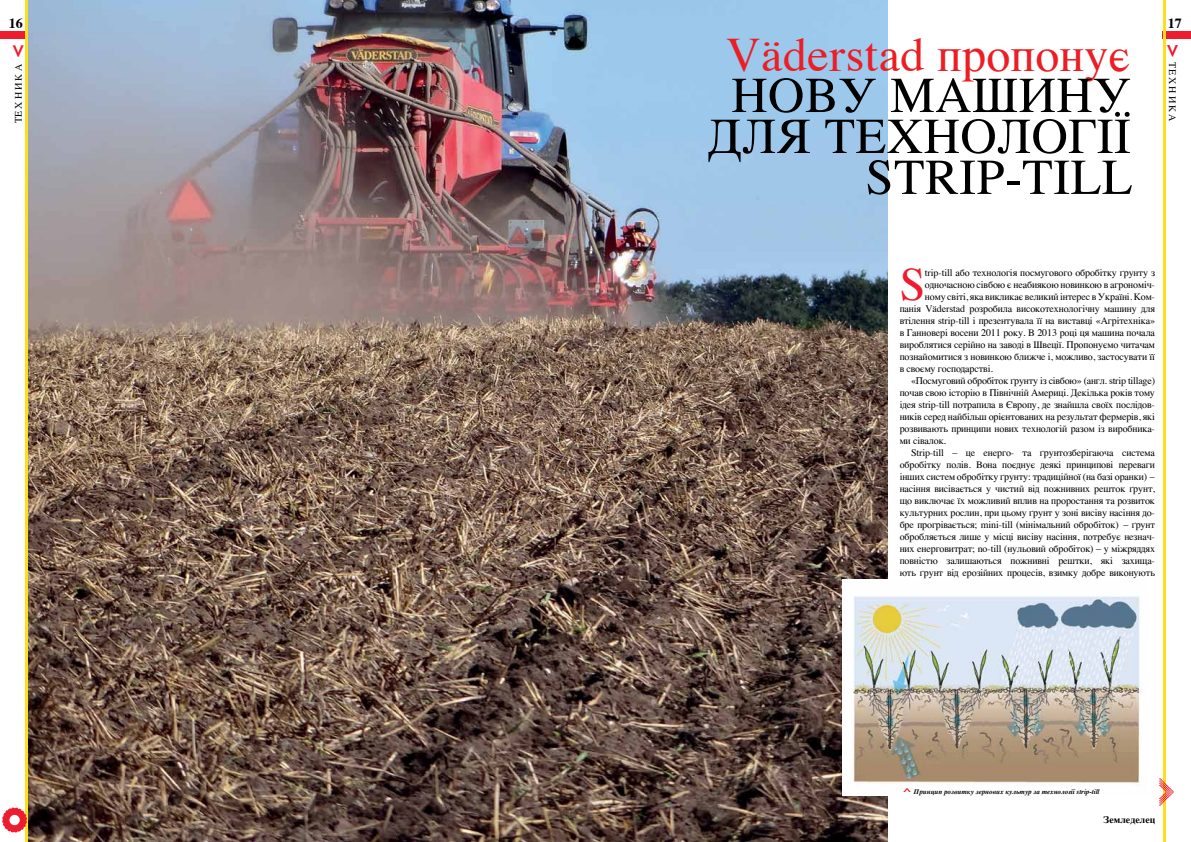
<style>
.page{position:relative;width:1191px;height:842px;background:#fff}
.page>*{position:absolute;margin:0;border:0;box-sizing:border-box;transform-origin:0 0}
.t1{font:50.2px "Times";letter-spacing:.01em;color:#000}
.t2{font:48px "Times";letter-spacing:.01em;color:#ed1d24}
.t3{font:46.3px "Times";color:#ed1c2e}
.t4{font:700 14px "Times";color:#000}
.t5{font:700 14px "Times";color:#ed1c2e;scale:.5 1}
.t6{font:10px "Times";letter-spacing:-.01em;color:#000}
.t7{font:700 10px "Times";letter-spacing:.005em;color:#000}
.t8{font:italic 700 7px "Times";color:#000}
.s1{font-weight:700;font-size:20.6px;color:#ed1c2e}
</style>
<div class="page">
<div style="left:0;top:31px;width:28px;height:8px;background:#ed1c2e"></div>
<hr style="left:26px;top:0;width:2px;height:842px;background:#ffdf1c">
<svg style="left:2px;top:807px;width:25px;height:25px"></svg>
<div style="left:1162px;top:31px;width:29px;height:8px;background:#ed1c2e"></div>
<hr style="left:1162px;top:0;width:3px;height:842px;background:#ffdf1c">
<svg style="left:1159px;top:778px;width:15px;height:28px"></svg>
<img style="left:28px;top:0;width:859px;height:842px">
<img style="left:842px;top:579px;width:300px;height:217px">
<h3 class="t4" style="left:9px;top:9px;width:15px">16</h3>
<p class="t6" style="left:9px;top:123px;width:80px;rotate:-90deg">Тех ника <span class="s1">&lt;</span></p>
<h2 class="t2" style="left:726px;top:10px;width:406px">Väderstad пропонує</h2>
<h1 class="t1" style="left:731px;top:48px;width:202px">нову маш</h1>
<h1 class="t1" style="left:1018px;top:48px;width:101px">ину</h1>
<h1 class="t1" style="left:707px;top:89px;width:425px">для технології</h1>
<h1 class="t1" style="left:865px;top:130px;width:32px">str</h1>
<h1 class="t1" style="left:959px;top:130px;width:143px">ip-till</h1>
<h3 class="t4" style="left:1167px;top:9px;width:15px">17</h3>
<p class="t6" style="left:1181px;top:45px;width:77px;rotate:90deg"><span class="s1">&gt;</span> Тех ника</p>
<h3 class="t3" style="left:899px;top:241px;width:27px">S</h3>
<p class="t6" style="left:925px;top:263px;width:231px">trip-till або технологія посмугового обробітку ґрунту з</p>
<p class="t6" style="left:925px;top:275px;width:231px">одночасною сівбою є неабиякою новинкою в агрономіч-</p>
<p class="t6" style="left:925px;top:287px;width:231px">ному світі, яка викликає великий інтерес в Україні. Ком-</p>
<p class="t6" style="left:899px;top:299px;width:257px">панія Väderstad розробила високотехнологічну машину для</p>
<p class="t6" style="left:899px;top:311px;width:257px">втілення strip-till і презентувала її на виставці «Агрітехніка»</p>
<p class="t6" style="left:899px;top:323px;width:257px">в Ганновері восени 2011 року. В 2013 році ця машина почала</p>
<p class="t6" style="left:899px;top:335px;width:257px">вироблятися серійно на заводі в Швеції. Пропонуємо читачам</p>
<p class="t6" style="left:899px;top:347px;width:257px">познайомитися з новинкою ближче і, можливо, застосувати її</p>
<p class="t6" style="left:899px;top:359px;width:95px">в своєму господарстві.</p>
<p class="t6" style="left:911px;top:371px;width:245px">«Посмуговий обробіток ґрунту із сівбою» (англ. strip tillage)</p>
<p class="t6" style="left:899px;top:383px;width:257px">почав свою історію в Північній Америці. Декілька років тому</p>
<p class="t6" style="left:899px;top:395px;width:257px">ідея strip-till потрапила в Європу, де знайшла своїх послідов-</p>
<p class="t6" style="left:899px;top:407px;width:257px">ників серед найбільш орієнтованих на результат фермерів, які</p>
<p class="t6" style="left:899px;top:419px;width:257px">розвивають принципи нових технологій разом із виробника-</p>
<p class="t6" style="left:899px;top:431px;width:48px">ми сівалок.</p>
<p class="t6" style="left:911px;top:443px;width:245px">Strip-till – це енерго- та ґрунтозберігаюча система</p>
<p class="t6" style="left:899px;top:455px;width:257px">обробітку полів. Вона поєднує деякі принципові переваги</p>
<p class="t6" style="left:899px;top:467px;width:257px">інших систем обробітку ґрунту: традиційної (на базі оранки) –</p>
<p class="t6" style="left:899px;top:479px;width:257px">насіння висівається у чистий від пожнивних решток ґрунт,</p>
<p class="t6" style="left:899px;top:491px;width:257px">що виключає їх можливий вплив на проростання та розвиток</p>
<p class="t6" style="left:899px;top:503px;width:257px">культурних рослин, при цьому ґрунт у зоні висіву насіння до-</p>
<p class="t6" style="left:899px;top:515px;width:257px">бре прогрівається; mini-till (мінімальний обробіток) – ґрунт</p>
<p class="t6" style="left:899px;top:527px;width:257px">обробляється лише у місці висіву насіння, потребує незнач-</p>
<p class="t6" style="left:899px;top:539px;width:257px">них енерговитрат; no-till (нульовий обробіток) – у міжряддях</p>
<p class="t6" style="left:899px;top:551px;width:257px">повністю залишаються пожнивні рештки, які захища-</p>
<p class="t6" style="left:899px;top:563px;width:257px">ють ґрунт від ерозійних процесів, взимку добре виконують</p>
<h3 class="t5" style="left:921px;top:788px;width:9px;rotate:90deg">&lt;</h3>
<p class="t8" style="left:914px;top:785px;width:187px">Принцип розвитку зернових культур за технології strip-till</p>
<p class="t7" style="left:1103px;top:810px;width:54px">Земледелец</p>
</div>
